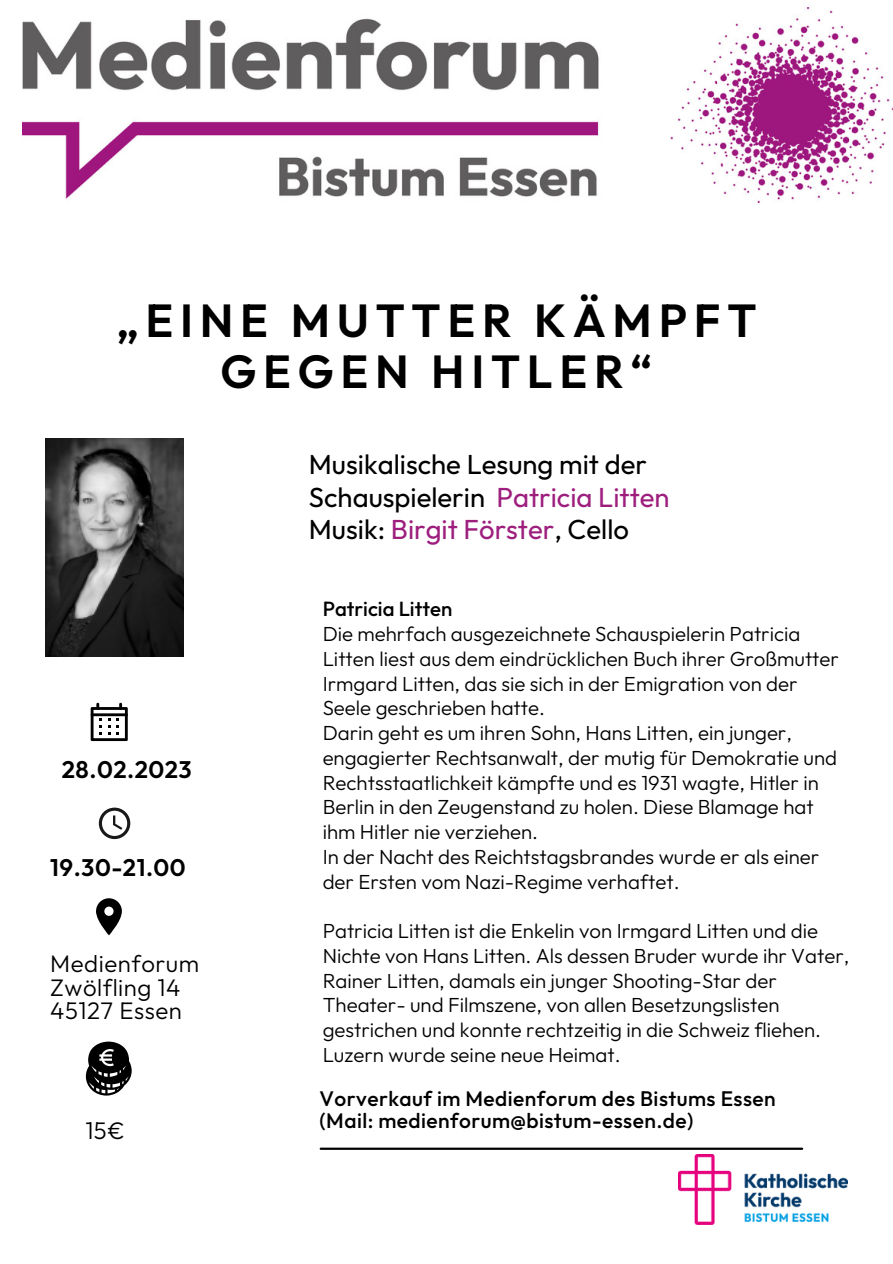
<style>
.page{position:relative;width:893px;height:1264px;background:#fff}
.page>*{position:absolute;margin:0;border:0;box-sizing:border-box;transform-origin:0 0}
.t1{font:600 46.35px/50.8px "Outfit";letter-spacing:.145em;color:#000;text-align:center}
.t2{font:27.45px/32.5px "Outfit";color:#000}
.t3{font:300 24px/23.5px "Outfit";letter-spacing:.02em;color:#000}
.t4{font:600 24px "Outfit";letter-spacing:.02em;color:#000}
.t5{font:500 21px/21.3px "Outfit";letter-spacing:.02em;color:#000}
.t6{font:300 20.4px/24.8px "Outfit";color:#000}
.t7{font:500 20.4px "Outfit";color:#000}
.s1{color:#9d1e7d}
</style>
<div class="page">
<img style="left:23px;top:7px;width:869px;height:196px">
<svg style="left:96px;top:898px;width:26px;height:37px"></svg>
<svg style="left:99px;top:807px;width:31px;height:32px"></svg>
<hr style="left:321px;top:1147px;width:481px;height:2px;background:#000">
<svg style="left:91px;top:702px;width:37px;height:39px"></svg>
<img style="left:678px;top:1154px;width:169px;height:70px">
<svg style="left:86px;top:1041px;width:46px;height:54px"></svg>
<img style="left:45px;top:438px;width:139px;height:218px">
<h1 class="t1" style="left:116px;top:294px;width:642px">„EINE MUTTER KÄMPFT<br>GEGEN HITLER“</h1>
<p class="t4" style="left:62px;top:753px;width:131px">28.02.2023</p>
<p class="t4" style="left:50px;top:852px;width:137px">19.30-21.00</p>
<p class="t3" style="left:50px;top:951px;width:150px">Medienforum<br>Zwölfling 14<br>45127 Essen</p>
<p class="t3" style="left:85px;top:1118px;width:41px">15€</p>
<h2 class="t2" style="left:309px;top:447px;width:362px">Musikalische Lesung mit der<br>Schauspielerin <span class="s1">Patricia Litten<br></span>Musik: <span class="s1">Birgit Förster</span>, Cello</h2>
<p class="t7" style="left:322px;top:596px;width:131px">Patricia Litten</p>
<p class="t6" style="left:322px;top:621px;width:518px">Die mehrfach ausgezeichnete Schauspielerin Patricia Litten liest aus dem eindrücklichen Buch ihrer Großmutter Irmgard Litten, das sie sich in der Emigration von der Seele geschrieben hatte.<br>Darin geht es um ihren Sohn, Hans Litten, ein junger, engagierter Rechtsanwalt, der mutig für Demokratie und Rechtsstaatlichkeit kämpfte und es 1931 wagte, Hitler in Berlin in den Zeugenstand zu holen. Diese Blamage hat ihm Hitler nie verziehen.<br>In der Nacht des Reichtstagsbrandes wurde er als einer der Ersten vom Nazi-Regime verhaftet.</p>
<p class="t6" style="left:322px;top:918px;width:528px">Patricia Litten ist die Enkelin von Irmgard Litten und die Nichte von Hans Litten. Als dessen Bruder wurde ihr Vater, Rainer Litten, damals ein junger Shooting-Star der Theater- und Filmszene, von allen Besetzungslisten gestrichen und konnte rechtzeitig in die Schweiz fliehen.<br>Luzern wurde seine neue Heimat.</p>
<p class="t5" style="left:319px;top:1087px;width:457px">Vorverkauf im Medienforum des Bistums Essen (Mail: medienforum@bistum-essen.de)</p>
</div>
